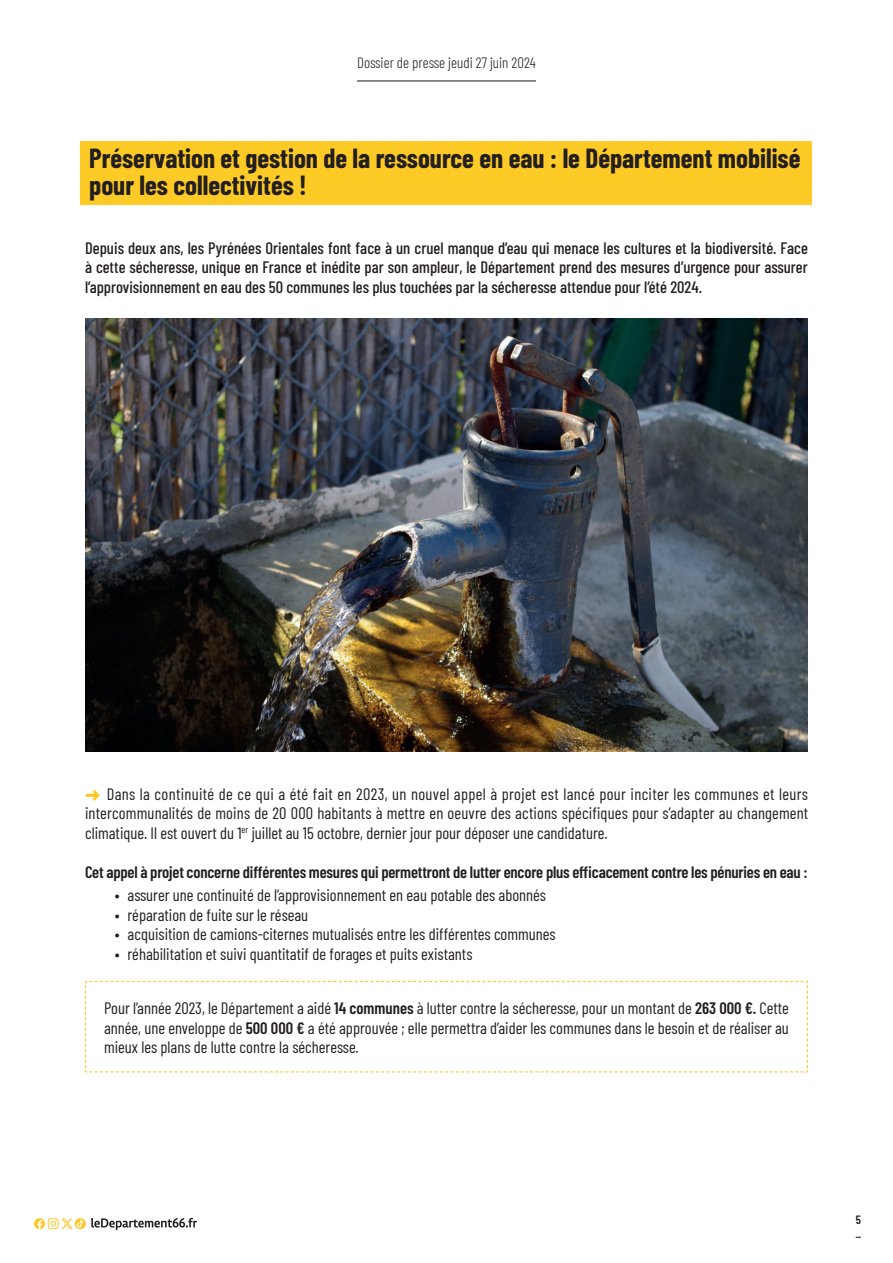
<style>
.page{position:relative;width:893px;height:1263px;background:#fff}
.page>*{position:absolute;margin:0;border:0;box-sizing:border-box;transform-origin:0 0}
.t1{font:700 27px/27px "Barlow Condensed";color:#231f20}
.t2{font:16.5px/19.5px "Barlow Condensed";color:#231f20;text-align:justify}
.t3{font:500 16.5px/19.5px "Barlow Condensed";color:#231f20;text-align:justify}
.t4{font:600 16.5px "Barlow Condensed";letter-spacing:-.01em;color:#231f20}
.t5{font:300 15px "Barlow Condensed";color:#231f20}
.t6{font:600 12px "Barlow Condensed";color:#231f20}
.s1{color:#fec927}
.s2{font-weight:600}
</style>
<div class="page">
<hr style="left:357px;top:80px;width:179px;height:1px;background:#231f20">
<svg style="left:34px;top:1218px;width:163px;height:12px"></svg>
<div style="left:81px;top:141px;width:731px;height:64px;background:#feca26"></div>
<img style="left:85px;top:318px;width:723px;height:434px">
<svg style="left:85px;top:981px;width:723px;height:92px"></svg>
<p class="t5" style="left:357px;top:52px;width:180px">Dossier de presse jeudi 27 juin 2024</p>
<h1 class="t1" style="left:89px;top:143px;width:713px">Préservation et gestion de la ressource en eau : le Département mobilisé pour les collectivités !</h1>
<p class="t3" style="left:85px;top:237px;width:724px">Depuis deux ans, les Pyrénées Orientales font face à un cruel manque d’eau qui menace les cultures et la biodiversité. Face à cette sécheresse, unique en France et inédite par son ampleur, le Département prend des mesures d’urgence pour assurer l’approvisionnement en eau des 50 communes les plus touchées par la sécheresse attendue pour l’été 2024.</p>
<p class="t2" style="left:85px;top:783px;width:725px"><span class="s1">➜</span> Dans la continuité de ce qui a été fait en 2023, un nouvel appel à projet est lancé pour inciter les communes et leurs intercommunalités de moins de 20 000 habitants à mettre en oeuvre des actions spécifiques pour s’adapter au changement climatique. Il est ouvert du 1<sup>er</sup> juillet au 15 octobre, dernier jour pour déposer une candidature.</p>
<p class="t4" style="left:85px;top:860px;width:724px">Cet appel à projet concerne différentes mesures qui permettront de lutter encore plus efficacement contre les pénuries en eau :</p>
<p class="t2" style="left:115px;top:884px;width:433px">• assurer une continuité de l’approvisionnement en eau potable des abonnés</p>
<p class="t2" style="left:115px;top:904px;width:195px">• réparation de fuite sur le réseau</p>
<p class="t2" style="left:115px;top:923px;width:442px">• acquisition de camions-citernes mutualisés entre les différentes communes</p>
<p class="t2" style="left:115px;top:943px;width:359px">• réhabilitation et suivi quantitatif de forages et puits existants</p>
<p class="t2" style="left:104px;top:997px;width:686px">Pour l’année 2023, le Département a aidé <span class="s2">14 communes</span> à lutter contre la sécheresse, pour un montant de <span class="s2">263 000 €.</span> Cette année, une enveloppe de <span class="s2">500 000 €</span> a été approuvée ; elle permettra d’aider les communes dans le besoin et de réaliser au mieux les plans de lutte contre la sécheresse.</p>
<p class="t6" style="left:856px;top:1211px;width:7px">5</p>
</div>
